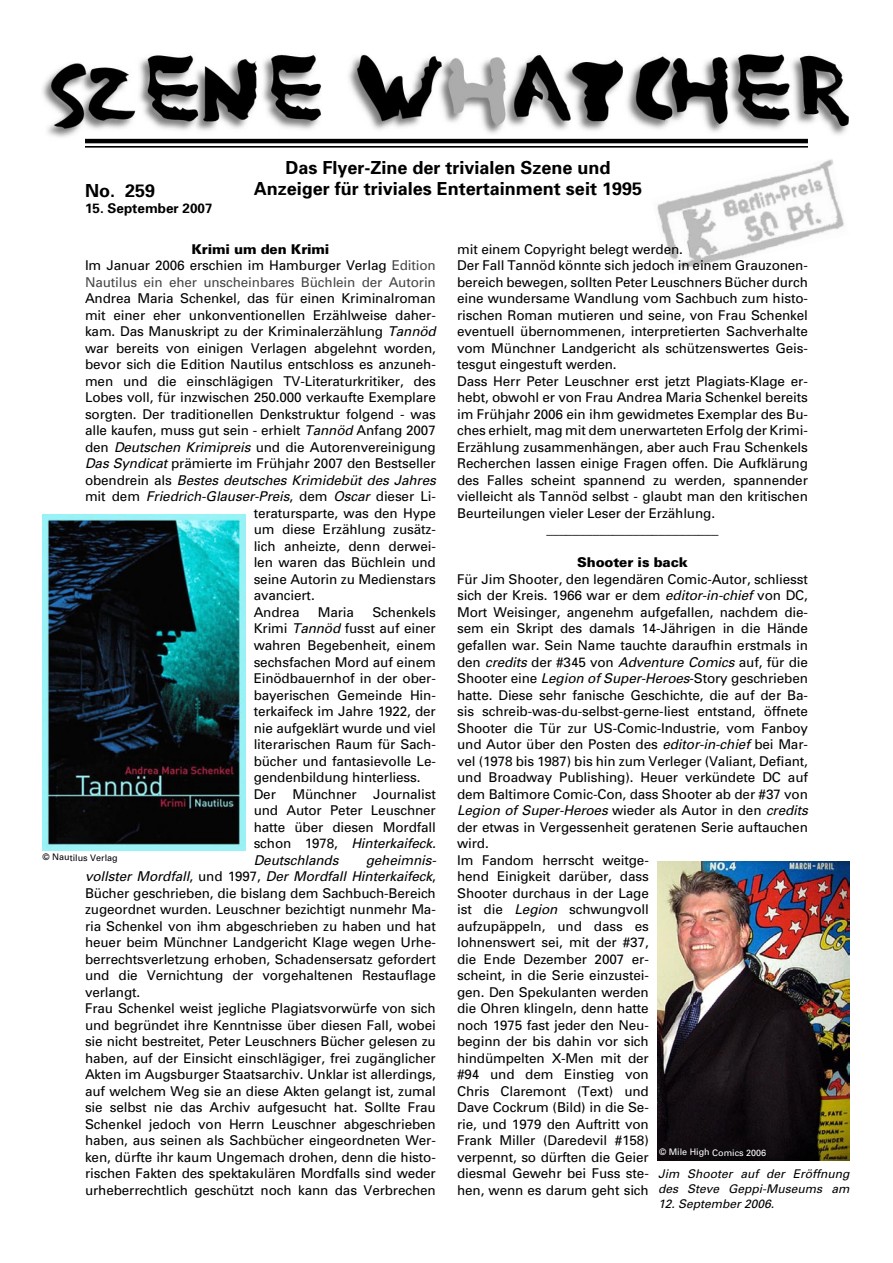
<style>
.page{position:relative;width:893px;height:1263px;background:#fff}
.page>*{position:absolute;margin:0;border:0;box-sizing:border-box;transform-origin:0 0}
.t1{font:700 18px "Univers";color:#000}
.t2{font:13.5px/16.5px "Univers";letter-spacing:-.01em;color:#000;text-align:justify}
.t3{font:italic 13.5px "Univers";letter-spacing:-.01em;color:#000}
.t4{font:13.5px "Univers";letter-spacing:-.01em;color:#464646}
.t5{font:900 13.5px "Univers";letter-spacing:-.01em;color:#000}
.t6{font:700 13.5px "Univers";color:#000}
.t7{font:italic 12px/15px "Univers";color:#000}
.t8{font:9px "Univers";color:#fff}
.t9{font:9px "Univers";color:#000}
.s1{font-style:italic}
.s2{color:#464646}
.s3{font-style:normal}
</style>
<div class="page">
<img style="left:657px;top:159px;width:187px;height:109px">
<img style="left:42px;top:53px;width:807px;height:86px">
<hr style="left:85px;top:139px;width:723px;height:4px;background:#000">
<hr style="left:85px;top:146px;width:723px;height:1px;background:#000">
<img style="left:43px;top:515px;width:202px;height:335px">
<img style="left:657px;top:861px;width:192px;height:300px">
<p class="t1" style="left:285px;top:156px;width:327px">Das Flyer-Zine der trivialen Szene und</p>
<p class="t1" style="left:85px;top:179px;width:72px">No. 259</p>
<p class="t1" style="left:254px;top:177px;width:390px">Anzeiger für triviales Entertainment seit 1995</p>
<p class="t6" style="left:85px;top:199px;width:129px">15. September 2007</p>
<p class="t2" style="left:457px;top:240px;width:227px">mit einem Copyright belegt werden.</p>
<p class="t2" style="left:457px;top:257px;width:352px">Der Fall Tannöd könnte sich jedoch in einem Grauzonen&shy;bereich bewegen, sollten Peter Leuschners Bücher durch eine wundersame Wandlung vom Sachbuch zum histo&shy;rischen Roman mutieren und seine, von Frau Schenkel eventuell übernommenen, interpretierten Sachverhalte vom Münchner Landgericht als schützenswertes Geis&shy;tesgut eingestuft werden.</p>
<p class="t2" style="left:457px;top:372px;width:352px">Dass Herr Peter Leuschner erst jetzt Plagiats-Klage er&shy;hebt, obwohl er von Frau Andrea Maria Schenkel bereits im Frühjahr 2006 ein ihm gewidmetes Exemplar des Bu&shy;ches erhielt, mag mit dem unerwarteten Erfolg der Krimi-Erzählung zusammenhängen, aber auch Frau Schenkels Recherchen lassen einige Fragen offen. Die Aufklärung des Falles scheint spannend zu werden, spannender vielleicht als Tannöd selbst - glaubt man den kritischen Beurteilungen vieler Leser der Erzählung.</p>
<p class="t2" style="left:546px;top:521px;width:174px">__________________________</p>
<p class="t5" style="left:577px;top:554px;width:112px">Shooter is back</p>
<p class="t2" style="left:457px;top:571px;width:352px">Für Jim Shooter, den legendären Comic-Autor, schliesst sich der Kreis. 1966 war er dem <span class="s1">editor-in-chief</span> von DC, Mort Weisinger, angenehm aufgefallen, nachdem die&shy;sem ein Skript des damals 14-Jährigen in die Hände gefallen war. Sein Name tauchte daraufhin erstmals in den <span class="s1">credits</span> der #345 von <span class="s1">Adventure Comics</span> auf, für die Shooter eine <span class="s1">Legion of Super-Heroes</span>-Story geschrieben hatte. Diese sehr fanische Geschichte, die auf der Ba&shy;sis schreib-was-du-selbst-gerne-liest entstand, öffnete Shooter die Tür zur US-Comic-Industrie, vom Fanboy und Autor über den Posten des <span class="s1">editor-in-chief</span> bei Mar&shy;vel (1978 bis 1987) bis hin zum Verleger (Valiant, Defiant, und Broadway Publishing). Heuer verkündete DC auf dem Baltimore Comic-Con, dass Shooter ab der #37 von <span class="s1">Legion of Super-Heroes</span> wieder als Autor in den <span class="s1">credits </span>der etwas in Vergessenheit geratenen Serie auftauchen wird.</p>
<p class="t2" style="left:457px;top:851px;width:193px">Im Fandom herrscht weitge&shy;hend Einigkeit darüber, dass Shooter durchaus in der Lage ist die <span class="s1">Legion</span> schwungvoll aufzupäppeln, und dass es lohnenswert sei, mit der #37, die Ende Dezember 2007 er&shy;scheint, in die Serie einzustei&shy;gen. Den Spekulanten werden die Ohren klingeln, denn hatte noch 1975 fast jeder den Neu&shy;beginn der bis dahin vor sich hindümpelten X-Men mit der #94 und dem Einstieg von Chris Claremont (Text) und Dave Cockrum (Bild) in die Se&shy;rie, und 1979 den Auftritt von Frank Miller (Daredevil #158) verpennt, so dürften die Geier diesmal Gewehr bei Fuss ste&shy;hen, wenn es darum geht sich</p>
<p class="t5" style="left:191px;top:240px;width:139px">Krimi um den Krimi</p>
<p class="t2" style="left:85px;top:257px;width:352px">Im Januar 2006 erschien im Hamburger Verlag <span class="s2">Edition</span></p>
<p class="t4" style="left:85px;top:273px;width:352px">Nautilus ein eher unscheinbares Büchlein der Autorin</p>
<p class="t2" style="left:85px;top:290px;width:352px">Andrea Maria Schenkel, das für einen Kriminalroman</p>
<p class="t2" style="left:85px;top:306px;width:352px">mit einer eher unkonventionellen Erzählweise daher-</p>
<p class="t2" style="left:85px;top:323px;width:352px">kam. Das Manuskript zu der Kriminalerzählung <span class="s1">Tannöd</span></p>
<p class="t2" style="left:85px;top:339px;width:352px">war bereits von einigen Verlagen abgelehnt worden,</p>
<p class="t2" style="left:85px;top:356px;width:352px">bevor sich die Edition Nautilus entschloss es anzuneh-</p>
<p class="t2" style="left:85px;top:372px;width:352px">men und die einschlägigen TV-Literaturkritiker, des</p>
<p class="t2" style="left:85px;top:389px;width:352px">Lobes voll, für inzwischen 250.000 verkaufte Exemplare</p>
<p class="t2" style="left:85px;top:405px;width:352px">sorgten. Der traditionellen Denkstruktur folgend - was</p>
<p class="t2" style="left:85px;top:422px;width:352px">alle kaufen, muss gut sein - erhielt <span class="s1">Tannöd</span> Anfang 2007</p>
<p class="t2" style="left:85px;top:439px;width:352px">den <span class="s1">Deutschen Krimipreis</span> und die Autorenvereinigung</p>
<p class="t2" style="left:85px;top:455px;width:352px"><span class="s1">Das Syndicat</span> prämierte im Frühjahr 2007 den Bestseller</p>
<p class="t3" style="left:85px;top:472px;width:352px"><span class="s3">obendrein als</span> Bestes deutsches Krimidebüt des Jahres</p>
<p class="t3" style="left:85px;top:488px;width:352px"><span class="s3">mit dem</span> Friedrich-Glauser-Preis<span class="s3">, dem</span> Oscar <span class="s3">dieser Li-</span></p>
<p class="t2" style="left:254px;top:505px;width:184px">teratursparte, was den Hype</p>
<p class="t2" style="left:254px;top:521px;width:184px">um diese Erzählung zusätz-</p>
<p class="t2" style="left:254px;top:538px;width:184px">lich anheizte, denn derwei-</p>
<p class="t2" style="left:254px;top:554px;width:184px">len waren das Büchlein und</p>
<p class="t2" style="left:254px;top:571px;width:184px">seine Autorin zu Medienstars</p>
<p class="t2" style="left:254px;top:587px;width:63px">avanciert.</p>
<p class="t2" style="left:254px;top:604px;width:47px">Andrea</p>
<p class="t2" style="left:318px;top:604px;width:38px">Maria</p>
<p class="t2" style="left:254px;top:604px;width:184px;text-indent:119px">Schenkels Krimi <span class="s1">Tannöd</span> fusst auf einer wahren Begebenheit, einem sechsfachen Mord auf einem Einödbauernhof in der ober&shy;bayerischen Gemeinde Hin&shy;terkaifeck im Jahre 1922, der nie aufgeklärt wurde und viel literarischen Raum für Sach&shy;bücher und fantasievolle Le&shy;gendenbildung hinterliess.</p>
<p class="t2" style="left:254px;top:785px;width:184px">Der Münchner Journalist und Autor Peter Leuschner hatte über diesen Mordfall schon 1978, <span class="s1">Hinterkaifeck.<br>Deutschlands</span></p>
<p class="t9" style="left:43px;top:852px;width:77px">© Nautilus Verlag</p>
<p class="t2" style="left:85px;top:851px;width:353px;text-indent:281px"><span class="s1">geheimnis&shy;vollster Mordfall</span>, und 1997, <span class="s1">Der Mordfall Hinterkaifeck</span>, Bücher geschrieben, die bislang dem Sachbuch-Bereich zugeordnet wurden. Leuschner bezichtigt nunmehr Ma&shy;ria Schenkel von ihm abgeschrieben zu haben und hat heuer beim Münchner Landgericht Klage wegen Urhe&shy;berrechtsverletzung erhoben, Schadensersatz gefordert und die Vernichtung der vorgehaltenen Restauflage verlangt.</p>
<p class="t2" style="left:85px;top:1000px;width:352px">Frau Schenkel weist jegliche Plagiatsvorwürfe von sich und begründet ihre Kenntnisse über diesen Fall, wobei sie nicht bestreitet, Peter Leuschners Bücher gelesen zu haben, auf der Einsicht einschlägiger, frei zugänglicher Akten im Augsburger Staatsarchiv. Unklar ist allerdings, auf welchem Weg sie an diese Akten gelangt ist, zumal sie selbst nie das Archiv aufgesucht hat. Sollte Frau Schenkel jedoch von Herrn Leuschner abgeschrieben haben, aus seinen als Sachbücher eingeordneten Wer&shy;ken, dürfte ihr kaum Ungemach drohen, denn die histo&shy;rischen Fakten des spektakulären Mordfalls sind weder urheberrechtlich geschützt noch kann das Verbrechen</p>
<p class="t8" style="left:659px;top:1147px;width:109px">© Mile High Comics 2006</p>
<p class="t7" style="left:658px;top:1166px;width:193px">Jim Shooter auf der Eröffnung des Steve Geppi-Museums am</p>
<p class="t7" style="left:658px;top:1196px;width:118px">12. September 2006.</p>
</div>
